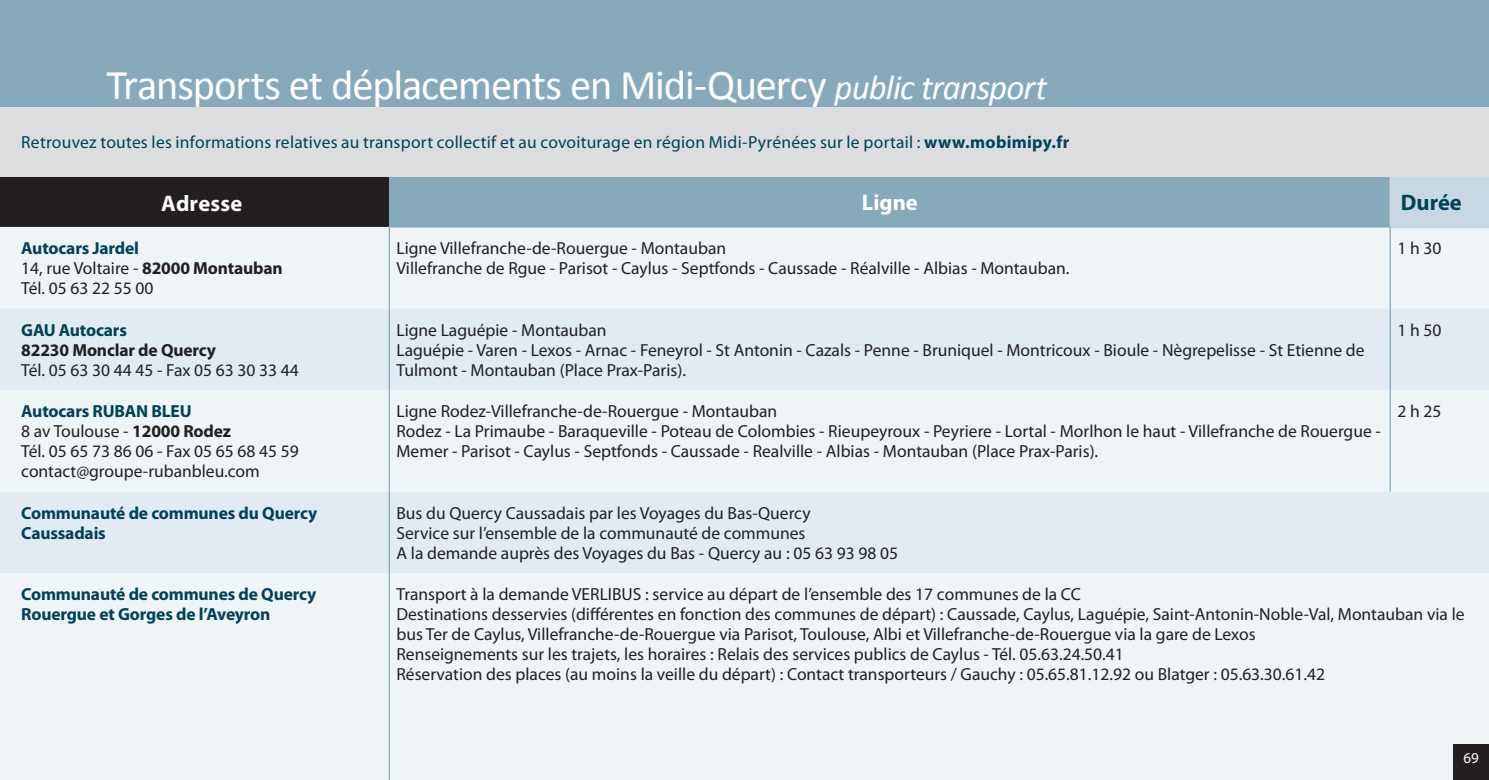
<style>
.page{position:relative;width:1489px;height:780px;background:#fff}
.page>*{position:absolute;margin:0;border:0;box-sizing:border-box;transform-origin:0 0}
.t1{font:42.5px "Calibri";letter-spacing:-.025em;color:#fff}
.t2{font:700 22.5px "Myriad Pro";letter-spacing:.005em;color:#fff}
.t3{font:700 22.5px "Myriad Pro";color:#00425a}
.t4{font:17.5px/20px "Myriad Pro";color:#231f20}
.t5{font:17.5px "Myriad Pro";letter-spacing:.015em;color:#00425a}
.t6{font:700 17.5px/20px "Myriad Pro";letter-spacing:-.01em;color:#00425a}
.t7{font:700 17.5px "Myriad Pro";letter-spacing:-.01em;color:#231f20}
.t8{font:15px "Myriad Pro";color:#fff}
.s1{font-style:italic;font-size:35px}
.s2{font-weight:700}
.s3{font-weight:700;color:#00425a}
</style>
<div class="page">
<div style="left:0;top:92px;width:1488px;height:99px;background:#dcdddf"></div>
<div style="left:0;top:0;width:1488px;height:106px;background:#86aabc"></div>
<div style="left:0;top:177px;width:389px;height:50px;background:#231f20"></div>
<div style="left:389px;top:177px;width:1001px;height:50px;background:#86aabc"></div>
<div style="left:1389px;top:177px;width:99px;height:50px;background:#c7d8e2"></div>
<div style="left:0;top:227px;width:1488px;height:553px;background:#eff4f7"></div>
<svg style="left:0;top:308px;width:1488px;height:265px;fill:#e1ebf1"></svg>
<hr style="left:389px;top:227px;width:1px;height:81px;background:#86aabc">
<hr style="left:1389px;top:227px;width:1px;height:81px;background:#86aabc">
<hr style="left:389px;top:308px;width:1px;height:82px;background:#86aabc">
<hr style="left:1389px;top:308px;width:1px;height:82px;background:#86aabc">
<hr style="left:389px;top:390px;width:1px;height:101px;background:#86aabc">
<hr style="left:1389px;top:390px;width:1px;height:101px;background:#86aabc">
<hr style="left:389px;top:491px;width:1px;height:82px;background:#86aabc">
<hr style="left:389px;top:573px;width:1px;height:207px;background:#86aabc">
<hr style="left:389px;top:226px;width:1001px;height:1px;background:#86aabc">
<hr style="left:1390px;top:226px;width:98px;height:2px;background:#c7d8e2">
<div style="left:1453px;top:744px;width:35px;height:36px;background:#231f20"></div>
<h1 class="t1" style="left:106px;top:59px;width:942px">Transports et déplacements en Midi-Quercy <span class="s1">public transport</span></h1>
<p class="t5" style="left:21px;top:132px;width:1049px">Retrouvez toutes les informations relatives au transport collectif et au covoiturage en région Midi-Pyrénées sur le portail : <span class="s2">www.mobimipy.fr</span></p>
<p class="t2" style="left:161px;top:188px;width:82px">Adresse</p>
<p class="t2" style="left:861px;top:188px;width:57px">Ligne</p>
<p class="t3" style="left:1400px;top:188px;width:63px">Durée</p>
<p class="t4" style="left:21px;top:238px;width:263px"><span class="s3">Autocars Jardel<br></span>14, rue Voltaire - <span class="s2">82000 Montauban<br></span>Tél. 05 63 22 55 00</p>
<p class="t4" style="left:396px;top:238px;width:674px">Ligne Villefranche-de-Rouergue - Montauban<br>Villefranche de Rgue - Parisot - Caylus - Septfonds - Caussade - Réalville - Albias - Montauban.</p>
<p class="t4" style="left:1397px;top:238px;width:46px">1 h 30</p>
<p class="t6" style="left:21px;top:319px;width:107px">GAU Autocars</p>
<p class="t7" style="left:21px;top:338px;width:196px">82230 Monclar de Quercy</p>
<p class="t4" style="left:21px;top:359px;width:279px">Tél. 05 63 30 44 45 - Fax 05 63 30 33 44</p>
<p class="t4" style="left:396px;top:319px;width:969px">Ligne Laguépie - Montauban<br>Laguépie - Varen - Lexos - Arnac - Feneyrol - St Antonin - Cazals - Penne - Bruniquel - Montricoux - Bioule - Nègrepelisse - St Etienne de<br>Tulmont - Montauban (Place Prax-Paris).</p>
<p class="t4" style="left:1397px;top:319px;width:46px">1 h 50</p>
<p class="t4" style="left:21px;top:401px;width:279px"><span class="s3">Autocars RU BAN BLEU<br></span>8 av Toulouse - <span class="s2">12000 Rodez<br></span>Tél. 05 65 73 86 06 - Fax 05 65 68 45 59 contact@groupe-rubanbleu.com</p>
<p class="t4" style="left:396px;top:401px;width:985px">Ligne Rodez-Villefranche-de-Rouergue - Montauban<br>Rodez - La Primaube - Baraqueville - Poteau de Colombies - Rieupeyroux - Peyriere - Lortal - Morlhon le haut - Villefranche de Rouergue -<br>Memer - Parisot - Caylus - Septfonds - Caussade - Realville - Albias - Montauban (Place Prax-Paris).</p>
<p class="t4" style="left:1397px;top:401px;width:46px">2 h 25</p>
<p class="t6" style="left:21px;top:502px;width:297px">Communauté de communes du Quercy<br>Caussadais</p>
<p class="t4" style="left:396px;top:502px;width:503px">Bus du Quercy Caussadais par les Voyages du Bas-Quercy<br>Service sur l’ensemble de la communauté de communes<br>A la demande auprès des Voyages du Bas - Quercy au : 05 63 93 98 05</p>
<p class="t6" style="left:21px;top:584px;width:296px">Communauté de communes de Quercy<br>Rouergue et Gorges de l’Aveyron</p>
<p class="t4" style="left:396px;top:584px;width:1069px">Transport à la demande VERLIBUS : service au départ de l’ensemble des 17 communes de la CC<br>Destinations desservies (différentes en fonction des communes de départ) : Caussade, Caylus, Laguépie, Saint-Antonin-Noble-Val, Montauban via le bus Ter de Caylus, Villefranche-de-Rouergue via Parisot, Toulouse, Albi et Villefranche-de-Rouergue via la gare de Lexos<br>Renseignements sur les trajets, les horaires : Relais des services publics de Caylus - Tél. 05.63.24.50.41<br>Réservation des places (au moins la veille du départ) : Contact transporteurs / Gauchy : 05.65.81.12.92 ou Blatger : 05.63.30.61.42</p>
<p class="t8" style="left:1463px;top:748px;width:17px">69</p>
</div>
